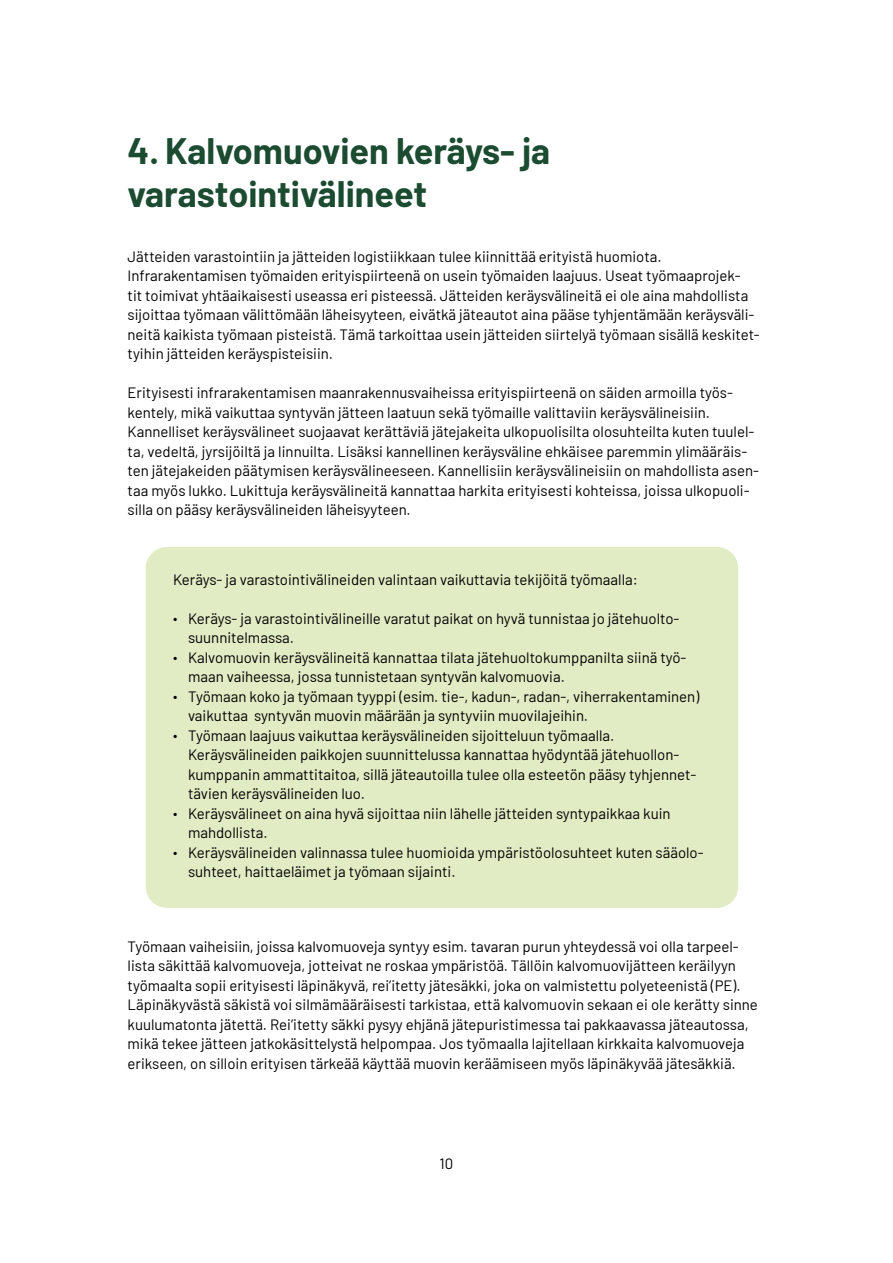
<style>
.page{position:relative;width:893px;height:1263px;background:#fff}
.page>*{position:absolute;margin:0;border:0;box-sizing:border-box;transform-origin:0 0}
.Otsikko1{font:700 36px/43.2px "Barlow";color:#1b4b30}
.Leipäteksti-ei-sisen{font:15px/19.5px "Barlow";color:#000}
.luettelo{font:15px/19.5px "Barlow";color:#000}
.s1{font-family:"Myriad Pro";font-weight:300;font-stretch:condensed;font-size:18px}
</style>
<div class="page">
<div style="left:146px;top:547px;width:592px;height:361px;background:#e1ebc4;border-radius:21px"></div>
<h1 class="Otsikko1" style="left:128px;top:126px;width:424px">4. Kalvomuovien keräys- ja varastointivälineet</h1>
<p class="Leipäteksti-ei-sisen" style="left:128px;top:245px;width:634px">Jätteiden varastointiin ja jätteiden logistiikkaan tulee kiinnittää erityistä huomiota.<br>Infrarakentamisen työmaiden erityispiirteenä on usein työmaiden laajuus. Useat työmaaprojek-<br>tit toimivat yhtäaikaisesti useassa eri pisteessä. Jätteiden keräysvälineitä ei ole aina mahdollista sijoittaa työmaan välittömään läheisyyteen, eivätkä jäteautot aina pääse tyhjentämään keräysväli&shy;neitä kaikista työmaan pisteistä. Tämä tarkoittaa usein jätteiden siirtelyä työmaan sisällä keskitet&shy;tyihin jätteiden keräyspisteisiin.</p>
<p class="Leipäteksti-ei-sisen" style="left:128px;top:382px;width:633px">Erityisesti infrarakentamisen maanrakennusvaiheissa erityispiirteenä on säiden armoilla työs&shy;kentely, mikä vaikuttaa syntyvän jätteen laatuun sekä työmaille valittaviin keräysvälineisiin.<br>Kannelliset keräysvälineet suojaavat kerättäviä jätejakeita ulkopuolisilta olosuhteilta kuten tuulel&shy;ta, vedeltä, jyrsijöiltä ja linnuilta. Lisäksi kannellinen keräysväline ehkäisee paremmin ylimääräis&shy;ten jätejakeiden päätymisen keräysvälineeseen. Kannellisiin keräysvälineisiin on mahdollista asen&shy;taa myös lukko. Lukittuja keräysvälineitä kannattaa harkita erityisesti kohteissa, joissa ulkopuoli&shy;silla on pääsy keräysvälineiden läheisyyteen.</p>
<p class="Leipäteksti-ei-sisen" style="left:173px;top:569px;width:466px">Keräys- ja varastointivälineiden valintaan vaikuttavia tekijöitä työmaalla:</p>
<p class="luettelo" style="left:188px;top:608px;width:493px;text-indent:-15px"><span class="s1">•</span> Keräys- ja varastointivälineille varatut paikat on hyvä tunnistaa jo jätehuolto&shy;suunnitelmassa.</p>
<p class="luettelo" style="left:188px;top:647px;width:500px;text-indent:-15px"><span class="s1">•</span> Kalvomuovin keräysvälineitä kannattaa tilata jätehuoltokumppanilta siinä työ&shy;maan vaiheessa, jossa tunnistetaan syntyvän kalvomuovia.</p>
<p class="luettelo" style="left:188px;top:686px;width:513px;text-indent:-15px"><span class="s1">•</span> Työmaan koko ja työmaan tyyppi (esim. tie-, kadun-, radan-, viherrakentaminen) vaikuttaa syntyvän muovin määrään ja syntyviin muovilajeihin.</p>
<p class="luettelo" style="left:188px;top:725px;width:510px;text-indent:-15px"><span class="s1">•</span> Työmaan laajuus vaikuttaa keräysvälineiden sijoitteluun työmaalla.<br>Keräysvälineiden paikkojen suunnittelussa kannattaa hyödyntää jätehuollon&shy;kumppanin ammattitaitoa, sillä jäteautoilla tulee olla esteetön pääsy tyhjennet&shy;tävien keräysvälineiden luo.</p>
<p class="luettelo" style="left:188px;top:803px;width:484px;text-indent:-15px"><span class="s1">•</span> Keräysvälineet on aina hyvä sijoittaa niin lähelle jätteiden syntypaikkaa kuin mahdollista.</p>
<p class="luettelo" style="left:188px;top:842px;width:517px;text-indent:-15px"><span class="s1">•</span> Keräysvälineiden valinnassa tulee huomioida ympäristöolosuhteet kuten sääolo&shy;suhteet, haittaeläimet ja työmaan sijainti.</p>
<p class="Leipäteksti-ei-sisen" style="left:128px;top:935px;width:632px">Työmaan vaiheisiin, joissa kalvomuoveja syntyy esim. tavaran purun yhteydessä voi olla tarpeel&shy;lista säkittää kalvomuoveja, jotteivat ne roskaa ympäristöä. Tällöin kalvomuovijätteen keräilyyn työmaalta sopii erityisesti läpinäkyvä, rei’itetty jätesäkki, joka on valmistettu polyeteenistä (PE).<br>Läpinäkyvästä säkistä voi silmämääräisesti tarkistaa, että kalvomuovin sekaan ei ole kerätty sinne kuulumatonta jätettä. Rei’itetty säkki pysyy ehjänä jätepuristimessa tai pakkaavassa jäteautossa, mikä tekee jätteen jatkokäsittelystä helpompaa. Jos työmaalla lajitellaan kirkkaita kalvomuoveja erikseen, on silloin erityisen tärkeää käyttää muovin keräämiseen myös läpinäkyvää jätesäkkiä.</p>
<p class="Leipäteksti-ei-sisen" style="left:440px;top:1153px;width:15px">10</p>
</div>
